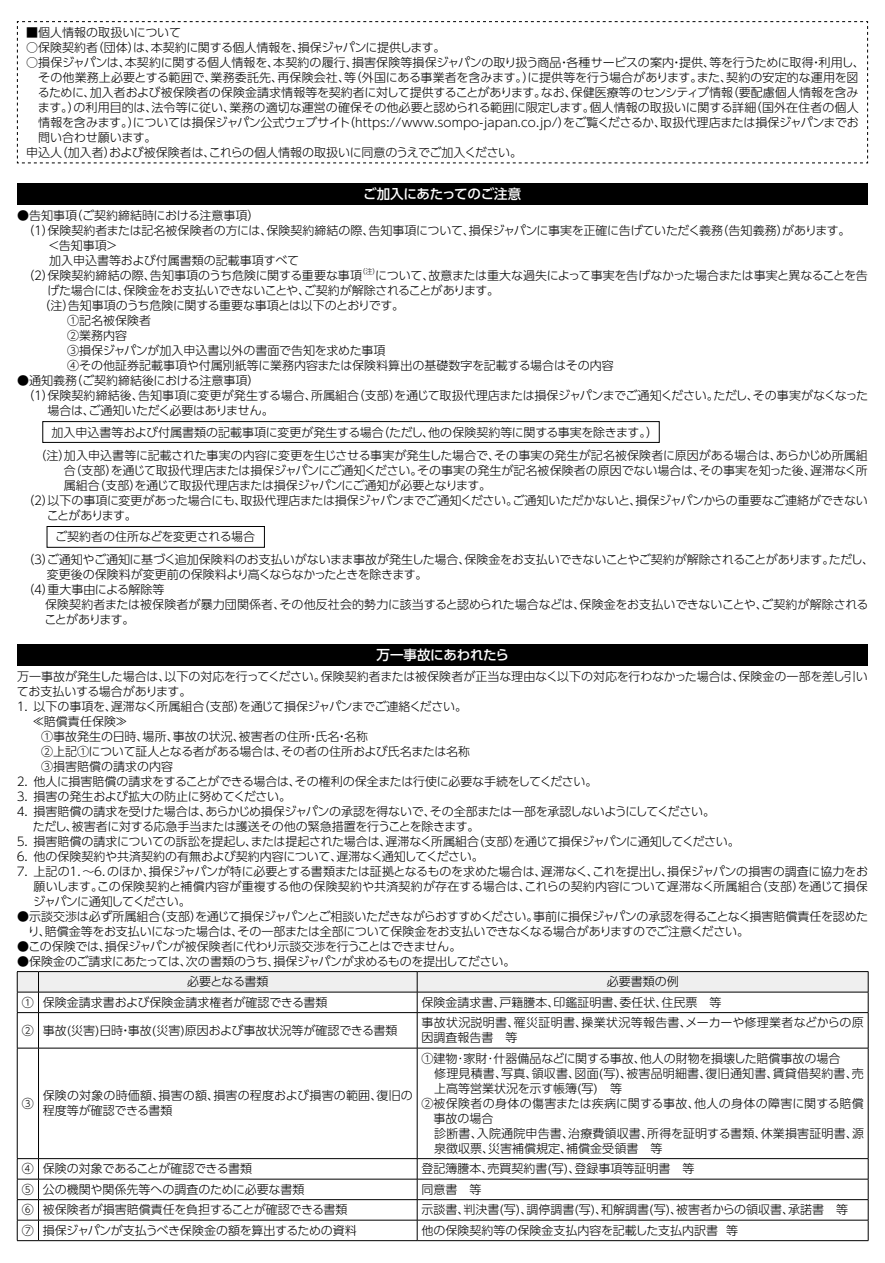
<style>
.page{position:relative;width:885px;height:1263px;background:#fff}
.page>*{position:absolute;margin:0;border:0;box-sizing:border-box;transform-origin:0 0}
.t1{font:500 13.5px "UD Shin Go Pro";letter-spacing:-.015em;color:#fff}
.t2{font:300 12px/15px "UD Shin Go Pro";color:#000}
.t3{font:300 12px "UD Shin Go Pro";letter-spacing:-.03em;color:#000}
.t4{font:300 12px/15px "UD Shin Go Pro";letter-spacing:-.025em;color:#000}
.t5{font:300 12px/20.7px "UD Shin Go Pro";letter-spacing:-.035em;color:#000}
.t6{font:300 12px/15px "UD Shin Go Pro";letter-spacing:.025em;color:#000}
.t7{font:300 12px "UD Shin Go Pro";letter-spacing:-.02em;color:#000}
.t8{font:300 12px "UD Shin Go Pro";letter-spacing:.02em;color:#000}
.t9{font:300 12px "UD Shin Go Pro";letter-spacing:-.08em;color:#000}
.t10{font:300 7.05px "UD Shin Go Pro";color:#000}
</style>
<div class="page">
<svg style="left:17px;top:21px;width:851px;height:143px"></svg>
<div style="left:17px;top:184px;width:850px;height:21px;background:#000"></div>
<div style="left:17px;top:644px;width:850px;height:22px;background:#000"></div>
<div style="left:43px;top:421px;width:616px;height:22px;border:1px solid #000"></div>
<div style="left:47px;top:526px;width:217px;height:21px;border:1px solid #000"></div>
<svg style="left:17px;top:971px;width:851px;height:42px"></svg>
<hr style="left:17px;top:1013px;width:1px;height:35px;background:#000">
<hr style="left:38px;top:1012px;width:379px;height:1px;background:#000">
<hr style="left:38px;top:1013px;width:1px;height:35px;background:#000">
<hr style="left:417px;top:1012px;width:451px;height:1px;background:#000">
<hr style="left:417px;top:1013px;width:1px;height:35px;background:#000">
<hr style="left:867px;top:1013px;width:1px;height:35px;background:#000">
<svg style="left:18px;top:1048px;width:20px;height:1px"></svg>
<hr style="left:17px;top:1048px;width:1px;height:110px;background:#000">
<hr style="left:38px;top:1048px;width:379px;height:1px;background:#000">
<hr style="left:38px;top:1048px;width:1px;height:110px;background:#000">
<hr style="left:417px;top:1048px;width:451px;height:1px;background:#000">
<hr style="left:417px;top:1048px;width:1px;height:110px;background:#000">
<hr style="left:867px;top:1048px;width:1px;height:110px;background:#000">
<hr style="left:38px;top:1158px;width:379px;height:1px;background:#000">
<hr style="left:417px;top:1158px;width:451px;height:1px;background:#000">
<hr style="left:38px;top:1179px;width:379px;height:1px;background:#000">
<hr style="left:417px;top:1179px;width:451px;height:1px;background:#000">
<hr style="left:38px;top:1199px;width:379px;height:1px;background:#000">
<hr style="left:417px;top:1199px;width:451px;height:1px;background:#000">
<hr style="left:38px;top:1220px;width:379px;height:1px;background:#000">
<hr style="left:417px;top:1220px;width:451px;height:1px;background:#000">
<svg style="left:417px;top:1159px;width:1px;height:81px"></svg>
<svg style="left:867px;top:1159px;width:1px;height:81px"></svg>
<svg style="left:17px;top:1158px;width:22px;height:83px"></svg>
<hr style="left:38px;top:1240px;width:379px;height:1px;background:#000">
<hr style="left:417px;top:1240px;width:451px;height:1px;background:#000">
<p class="t2" style="left:26px;top:24px;width:156px">■個人情報の取扱いについて</p>
<p class="t3" style="left:26px;top:38px;width:420px">○保険契約者（団体）は、本契約に関する個人情報を、損保ジャパンに提供します。</p>
<p class="t2" style="left:26px;top:54px;width:839px">○損保ジャパンは、本契約に関する個人情報を、本契約の履行、損害保険等損保ジャパンの取り扱う商品・各種サービスの案内・提供、等を行うために取得・利用し、</p>
<p class="t2" style="left:38px;top:69px;width:821px">その他業務上必要とする範囲で、業務委託先、再保険会社、等（外国にある事業者を含みます。）に提供等を行う場合があります。また、契約の安定的な運用を図</p>
<p class="t2" style="left:38px;top:84px;width:822px">るために、加入者および被保険者の保険金請求情報等を契約者に対して提供することがあります。なお、保健医療等のセンシティブ情報（要配慮個人情報を含み</p>
<p class="t2" style="left:38px;top:99px;width:822px">ます。）の利用目的は、法令等に従い、業務の適切な運営の確保その他必要と認められる範囲に限定します。個人情報の取扱いに関する詳細（国外在住者の個人</p>
<p class="t2" style="left:38px;top:114px;width:821px">情報を含みます。）については損保ジャパン公式ウェブサイト（https://www.sompo-japan.co.jp/）をご覧くださるか、取扱代理店または損保ジャパンまでお</p>
<p class="t2" style="left:38px;top:129px;width:120px">問い合わせ願います。</p>
<p class="t2" style="left:26px;top:144px;width:497px">申込人（加入者）および被保険者は、これらの個人情報の取扱いに同意のうえでご加入ください。</p>
<p class="t1" style="left:363px;top:183px;width:159px">ご加入にあたってのご注意</p>
<p class="t2" style="left:17px;top:207px;width:835px">●告知事項（ご契約締結時における注意事項）<br>　（１）保険契約者または記名被保険者の方には、保険契約締結の際、告知事項について、損保ジャパンに事実を正確に告げていただく義務（告知義務）があります。　　 ＜告知事項＞<br>　　 加入申込書等および付属書類の記載事項すべて<br>　（２）保険契約締結の際、告知事項のうち危険に関する重要な事項</p>
<p class="t10" style="left:358px;top:265px;width:23px">（注）</p>
<p class="t4" style="left:375px;top:267px;width:494px">について、故意または重大な過失によって事実を告げなかった場合または事実と異なることを告</p>
<p class="t4" style="left:47px;top:282px;width:453px">げた場合には、保険金をお支払いできないことや、ご契約が解除されることがあります。</p>
<p class="t7" style="left:17px;top:295px;width:388px">　　 （注）告知事項のうち危険に関する重要な事項とは以下のとおりです。</p>
<p class="t2" style="left:67px;top:312px;width:85px">①記名被保険者</p>
<p class="t2" style="left:67px;top:327px;width:61px">②業務内容</p>
<p class="t2" style="left:67px;top:342px;width:320px">③損保ジャパンが加入申込書以外の書面で告知を求めた事項</p>
<p class="t2" style="left:67px;top:357px;width:548px">④その他証券記載事項や付属別紙等に業務内容または保険料算出の基礎数字を記載する場合はその内容</p>
<p class="t2" style="left:17px;top:372px;width:244px">●通知義務（ご契約締結後における注意事項）</p>
<p class="t2" style="left:17px;top:387px;width:852px">　（１）保険契約締結後、告知事項に変更が発生する場合、所属組合（支部）を通じて取扱代理店または損保ジャパンまでご通知ください。ただし、その事実がなくなった</p>
<p class="t7" style="left:47px;top:400px;width:228px">場合は、ご通知いただく必要はありません。</p>
<p class="t2" style="left:17px;top:420px;width:852px;line-height:23px;text-indent:34px">加入申込書等および付属書類の記載事項に変更が発生する場合（ただし、他の保険契約等に関する事実を除きます。）<br>　　（注）加入申込書等に記載された事実の内容に変更を生じさせる事実が発生した場合で、その事実の発生が記名被保険者に原因がある場合は、あらかじめ所属組</p>
<p class="t2" style="left:64px;top:462px;width:805px">合（支部）を通じて取扱代理店または損保ジャパンにご通知ください。その事実の発生が記名被保険者の原因でない場合は、その事実を知った後、遅滞なく所</p>
<p class="t3" style="left:64px;top:475px;width:429px">属組合（支部）を通じて取扱代理店または損保ジャパンにご通知が必要となります。</p>
<p class="t3" style="left:17px;top:490px;width:852px">　（２）以下の事項に変更があった場合にも、取扱代理店または損保ジャパンまでご通知ください。ご通知いただかないと、損保ジャパンからの重要なご連絡ができない</p>
<p class="t9" style="left:47px;top:505px;width:92px">ことがあります。</p>
<p class="t2" style="left:17px;top:525px;width:858px;line-height:23px;text-indent:38px">ご契約者の住所などを変更される場合<br>　（３）ご通知やご通知に基づく追加保険料のお支払いがないまま事故が発生した場合、保険金をお支払いできないことやご契約が解除されることがあります。ただし、</p>
<p class="t3" style="left:47px;top:565px;width:382px">変更後の保険料が変更前の保険料より高くならなかったときを除きます。</p>
<p class="t2" style="left:17px;top:582px;width:149px">　（４）重大事由による解除等</p>
<p class="t2" style="left:17px;top:597px;width:853px">　　 保険契約者または被保険者が暴力団関係者、その他反社会的勢力に該当すると認められた場合などは、保険金をお支払いできないことや、ご契約が解除される</p>
<p class="t9" style="left:44px;top:610px;width:92px">ことがあります。</p>
<p class="t1" style="left:376px;top:644px;width:134px">万一事故にあわれたら</p>
<p class="t2" style="left:17px;top:668px;width:852px">万一事故が発生した場合は、以下の対応を行ってください。保険契約者または被保険者が正当な理由なく以下の対応を行わなかった場合は、保険金の一部を差し引い</p>
<p class="t2" style="left:17px;top:683px;width:176px">てお支払いする場合があります。</p>
<p class="t3" style="left:15px;top:696px;width:454px">１．以下の事項を、遅滞なく所属組合（支部）を通じて損保ジャパンまでご連絡ください。</p>
<p class="t2" style="left:17px;top:713px;width:112px">　 ≪賠償責任保険≫</p>
<p class="t2" style="left:17px;top:728px;width:352px">　　①事故発生の日時、場所、事故の状況、被害者の住所・氏名・名称</p>
<p class="t2" style="left:17px;top:743px;width:454px">　　②上記①について証人となる者がある場合は、その者の住所および氏名または名称</p>
<p class="t2" style="left:17px;top:758px;width:157px">　　③損害賠償の請求の内容</p>
<p class="t3" style="left:15px;top:771px;width:584px">２．他人に損害賠償の請求をすることができる場合は、その権利の保全または行使に必要な手続をしてください。</p>
<p class="t2" style="left:15px;top:788px;width:278px">３．損害の発生および拡大の防止に努めてください。</p>
<p class="t3" style="left:15px;top:801px;width:701px">４．損害賠償の請求を受けた場合は、あらかじめ損保ジャパンの承認を得ないで、その全部または一部を承認しないようにしてください。</p>
<p class="t3" style="left:17px;top:816px;width:464px">　 ただし、被害者に対する応急手当または護送その他の緊急措置を行うことを除きます。</p>
<p class="t4" style="left:15px;top:833px;width:726px">５．損害賠償の請求についての訴訟を提起し、または提起された場合は、遅滞なく所属組合（支部）を通じて損保ジャパンに通知してください。</p>
<p class="t2" style="left:15px;top:848px;width:470px">６．他の保険契約や共済契約の有無および契約内容について、遅滞なく通知してください。</p>
<p class="t4" style="left:15px;top:863px;width:854px">７．上記の１．～６．のほか、損保ジャパンが特に必要とする書類または証拠となるものを求めた場合は、遅滞なく、これを提出し、損保ジャパンの損害の調査に協力をお</p>
<p class="t8" style="left:33px;top:876px;width:835px">願いします。この保険契約と補償内容が重複する他の保険契約や共済契約が存在する場合は、これらの契約内容について遅滞なく所属組合（支部）を通じて損保</p>
<p class="t9" style="left:33px;top:891px;width:159px">ジャパンに通知してください。</p>
<p class="t4" style="left:28px;top:908px;width:841px;text-indent:-11px">●示談交渉は必ず所属組合（支部）を通じて損保ジャパンとご相談いただきながらおすすめください。事前に損保ジャパンの承認を得ることなく損害賠償責任を認めたり、賠償金等をお支払いになった場合は、その一部または全部について保険金をお支払いできなくなる場合がありますのでご注意ください。</p>
<p class="t5" style="left:17px;top:935px;width:446px">●この保険では、損保ジャパンが被保険者に代わり示談交渉を行うことはできません。</p>
<p class="t5" style="left:187px;top:950px;width:329px;text-indent:-170px">●保険金のご請求にあたっては、次の書類のうち、損保ジャパンが求めるものを提出してださい。必要となる書類</p>
<p class="t2" style="left:606px;top:974px;width:73px">必要書類の例</p>
<p class="t2" style="left:22px;top:994px;width:307px">① 保険金請求書および保険金請求権者が確認できる書類</p>
<p class="t2" style="left:421px;top:994px;width:301px">保険金請求書、戸籍謄本、印鑑証明書、委任状、住民票　等</p>
<p class="t2" style="left:22px;top:1022px;width:377px">② 事故(災害)日時・事故(災害)原因および事故状況等が確認できる書類</p>
<p class="t6" style="left:421px;top:1015px;width:444px">事故状況説明書、罹災証明書、操業状況等報告書、メーカーや修理業者などからの原因調査報告書　等</p>
<p class="t2" style="left:22px;top:1095px;width:13px">③</p>
<p class="t2" style="left:43px;top:1088px;width:371px">保険の対象の時価額、損害の額、損害の程度および損害の範囲、復旧の程度等が確認できる書類</p>
<p class="t2" style="left:421px;top:1050px;width:420px">①建物･家財･什器備品などに関する事故、他人の財物を損壊した賠償事故の場合</p>
<p class="t2" style="left:434px;top:1065px;width:431px">修理見積書、写真、領収書、図面(写)､被害品明細書、復旧通知書、賃貸借契約書、売</p>
<p class="t2" style="left:434px;top:1080px;width:189px">上高等営業状況を示す帳簿(写)　等</p>
<p class="t6" style="left:421px;top:1095px;width:444px">②被保険者の身体の傷害または疾病に関する事故、他人の身体の障害に関する賠償</p>
<p class="t2" style="left:433px;top:1110px;width:61px">事故の場合</p>
<p class="t2" style="left:434px;top:1125px;width:431px">診断書、入院通院申告書、治療費領収書、所得を証明する書類、休業損害証明書、源</p>
<p class="t2" style="left:434px;top:1140px;width:229px">泉徴収票、災害補償規定、補償金受領書　等</p>
<p class="t7" style="left:22px;top:1159px;width:232px">④ 保険の対象であることが確認できる書類</p>
<p class="t2" style="left:421px;top:1161px;width:274px">登記簿謄本、売買契約書(写)、登録事項等証明書　等</p>
<p class="t2" style="left:22px;top:1181px;width:284px">⑤ 公の機関や関係先等への調査のために必要な書類</p>
<p class="t2" style="left:421px;top:1181px;width:61px">同意書　等</p>
<p class="t2" style="left:22px;top:1202px;width:327px">⑥ 被保険者が損害賠償責任を負担することが確認できる書類</p>
<p class="t2" style="left:421px;top:1202px;width:428px">示談書､判決書(写)､調停調書(写)､和解調書(写)､被害者からの領収書､承諾書　等</p>
<p class="t3" style="left:22px;top:1221px;width:336px">⑦ 損保ジャパンが支払うべき保険金の額を算出するための資料</p>
<p class="t2" style="left:421px;top:1222px;width:318px">他の保険契約等の保険金支払内容を記載した支払内訳書 等</p>
</div>
